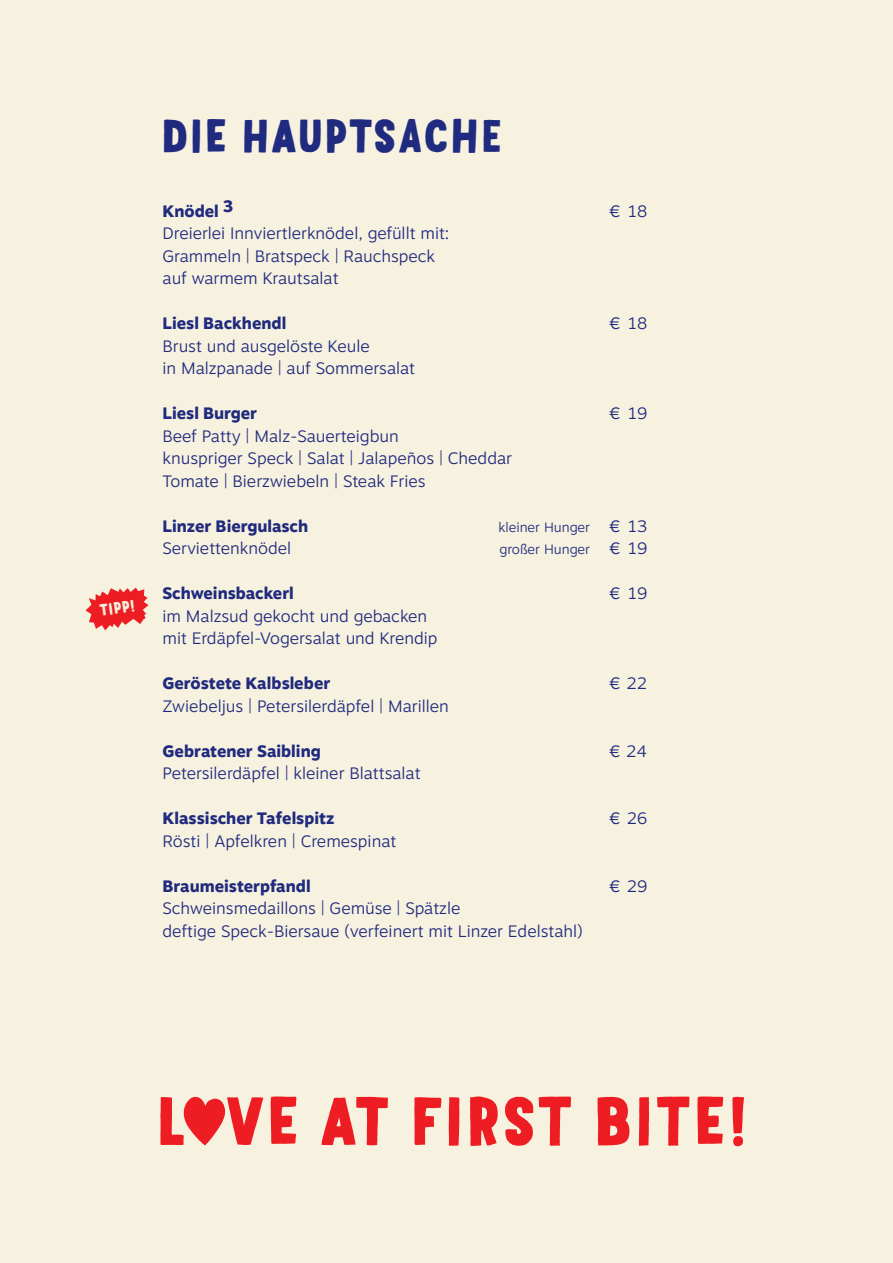
<style>
.page{position:relative;width:893px;height:1263px;background:#f7f1e0}
.page>*{position:absolute;margin:0;border:0;box-sizing:border-box;transform-origin:0 0}
.t1{font:500 66px "Mr Dodo";color:#ee1d23}
.t2{font:500 45.3px "Mr Dodo";color:#202a7e}
.t3{font:300 16.5px/22.5px "Motiva Sans";color:#202a7e}
.t4{font:800 16.5px "Motiva Sans";color:#202a7e}
.t5{font:500 15.6px "Mr Dodo";color:#f7f1e0}
.t6{font:300 13.5px "Motiva Sans";color:#202a7e}
.s1{font-size:16.5px}
</style>
<div class="page">
<svg style="left:184px;top:1097px;width:41px;height:48px"></svg>
<svg style="left:86px;top:587px;width:62px;height:43px"></svg>
<p class="t5" style="left:98px;top:600px;width:37px;rotate:-8deg">TIPP!</p>
<h2 class="t2" style="left:160px;top:108px;width:344px">DIE HAUPTSACHE</h2>
<p class="t4" style="left:163px;top:199px;width:72px">Knödel 3</p>
<p class="t3" style="left:609px;top:199px;width:40px">€ 18</p>
<p class="t3" style="left:163px;top:222px;width:288px">Dreierlei Innviertlerknödel, gefüllt mit:<br>Grammeln | Bratspeck | Rauchspeck auf warmem Krautsalat</p>
<p class="t4" style="left:163px;top:311px;width:125px">Liesl Backhendl</p>
<p class="t3" style="left:609px;top:312px;width:40px">€ 18</p>
<p class="t3" style="left:163px;top:334px;width:254px">Brust und ausgelöste Keule<br>in Malzpanade | auf Sommersalat</p>
<p class="t4" style="left:163px;top:401px;width:96px">Liesl Burger</p>
<p class="t3" style="left:609px;top:402px;width:40px">€ 19</p>
<p class="t3" style="left:163px;top:424px;width:351px">Beef Patty | Malz-Sauerteigbun<br>knuspriger Speck | Salat | Jalapeños | Cheddar<br>Tomate | Bierzwiebeln | Steak Fries</p>
<p class="t4" style="left:163px;top:514px;width:147px">Linzer Biergulasch</p>
<p class="t6" style="left:498px;top:517px;width:150px">kleiner Hunger <span class="s1">€ 13</span></p>
<p class="t3" style="left:163px;top:537px;width:130px">Serviettenknödel</p>
<p class="t6" style="left:499px;top:539px;width:149px">großer Hunger <span class="s1">€ 19</span></p>
<p class="t4" style="left:163px;top:581px;width:133px">Schweinsbackerl</p>
<p class="t3" style="left:609px;top:582px;width:40px">€ 19</p>
<p class="t3" style="left:163px;top:604px;width:276px">im Malzsud gekocht und gebacken mit Erdäpfel-Vogersalat und Krendip</p>
<p class="t4" style="left:163px;top:671px;width:169px">Geröstete Kalbsleber</p>
<p class="t3" style="left:609px;top:672px;width:40px">€ 22</p>
<p class="t3" style="left:163px;top:694px;width:288px">Zwiebeljus | Petersilerdäpfel | Marillen</p>
<p class="t4" style="left:163px;top:739px;width:160px">Gebratener Saibling</p>
<p class="t3" style="left:609px;top:739px;width:40px">€ 24</p>
<p class="t3" style="left:163px;top:762px;width:260px">Petersilerdäpfel | kleiner Blattsalat</p>
<p class="t4" style="left:163px;top:806px;width:173px">Klassischer Tafelspitz</p>
<p class="t3" style="left:609px;top:807px;width:40px">€ 26</p>
<p class="t3" style="left:163px;top:829px;width:235px">Rösti | Apfelkren | Cremespinat</p>
<p class="t4" style="left:163px;top:874px;width:150px">Braumeisterpfandl</p>
<p class="t3" style="left:609px;top:874px;width:40px">€ 29</p>
<p class="t3" style="left:163px;top:897px;width:422px">Schweinsmedaillons | Gemüse | Spätzle<br>deftige Speck-Biersaue (verfeinert mit Linzer Edelstahl)</p>
<h1 class="t1" style="left:155px;top:1080px;width:596px">L VE AT FIRST BITE!</h1>
</div>
